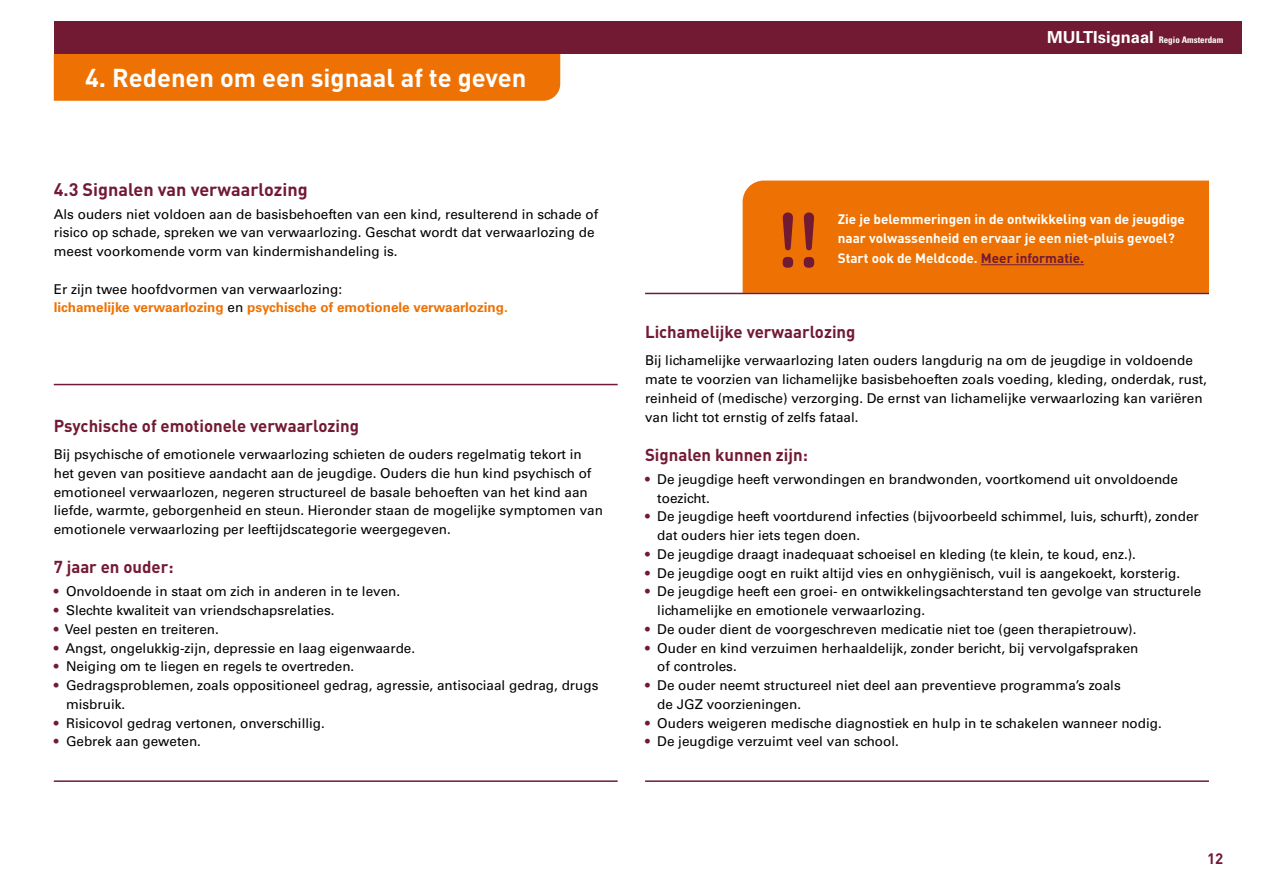
<style>
.page{position:relative;width:1263px;height:893px;background:#fff}
.page>*{position:absolute;margin:0;border:0;box-sizing:border-box;transform-origin:0 0}
.t1{font:700 25.5px "DIN";color:#fff}
.t2{font:700 18px "DIN";color:#721a34}
.t3{font:700 17.1px "DIN";color:#721a34}
.t4{font:700 15px "DIN";color:#721a34}
.t5{font:13.5px/18.8px "Univers";color:#000}
.Intro_Wit{font:700 13.5px/19.5px "DIN";color:#fff}
.t6{font:700 13.5px "Univers";color:#ee7203}
.t7{font:700 condensed 9px "Univers";color:#fff}
.s1{font-weight:400;color:#000}
.s2{color:#721a34}
.s3{font-stretch:normal;font-size:16.5px}
</style>
<div class="page">
<div style="left:54px;top:21px;width:1188px;height:33px;background:#721a34"></div>
<div style="left:54px;top:54px;width:506px;height:47px;background:#ee7203"></div>
<hr style="left:54px;top:780px;width:564px;height:2px;background:#721a34">
<hr style="left:54px;top:384px;width:564px;height:1px;background:#721a34">
<div style="left:743px;top:181px;width:466px;height:112px;background:#ee7203"></div>
<hr style="left:981px;top:264px;width:103px;height:1px;background:#721a34">
<svg style="left:783px;top:212px;width:10px;height:56px"></svg>
<svg style="left:804px;top:212px;width:10px;height:56px"></svg>
<hr style="left:645px;top:780px;width:564px;height:2px;background:#721a34">
<hr style="left:645px;top:293px;width:564px;height:1px;background:#721a34">
<h1 class="t1" style="left:85px;top:61px;width:443px">4. Redenen om een signaal af te geven</h1>
<p class="t2" style="left:54px;top:177px;width:255px">4.3 Signalen van verwaarlozing</p>
<p class="t5" style="left:54px;top:204px;width:546px">Als ouders niet voldoen aan de basisbehoeften van een kind, resulterend in schade of risico op schade, spreken we van verwaarlozing. Geschat wordt dat verwaarlozing de meest voorkomende vorm van kindermishandeling is.</p>
<p class="t5" style="left:54px;top:279px;width:290px">Er zijn twee hoofdvormen van verwaarlozing:</p>
<p class="t6" style="left:54px;top:300px;width:455px">lichamelijke verwaarlozing <span class="s1">en</span> psychische of emotionele verwaarlozing.</p>
<p class="t3" style="left:54px;top:415px;width:307px">Psychische of emotionele verwaarlozing</p>
<p class="t5" style="left:54px;top:445px;width:551px">Bij psychische of emotionele verwaarlozing schieten de ouders regelmatig tekort in het geven van positieve aandacht aan de jeugdige. Ouders die hun kind psychisch of emotioneel verwaarlozen, negeren structureel de basale behoeften van het kind aan liefde, warmte, geborgenheid en steun. Hieronder staan de mogelijke symptomen van emotionele verwaarlozing per leeftijdscategorie weergegeven.</p>
<p class="t3" style="left:54px;top:556px;width:121px">7 jaar en ouder:</p>
<p class="t5" style="left:54px;top:582px;width:348px"><span class="s2">•</span> Onvoldoende in staat om zich in anderen in te leven.</p>
<p class="t5" style="left:54px;top:601px;width:282px"><span class="s2">•</span> Slechte kwaliteit van vriendschapsrelaties.</p>
<p class="t5" style="left:54px;top:620px;width:167px"><span class="s2">•</span> Veel pesten en treiteren.</p>
<p class="t5" style="left:54px;top:638px;width:363px"><span class="s2">•</span> Angst, ongelukkig-zijn, depressie en laag eigenwaarde.</p>
<p class="t5" style="left:54px;top:657px;width:302px"><span class="s2">•</span> Neiging om te liegen en regels te overtreden.</p>
<p class="t5" style="left:66px;top:676px;width:534px;text-indent:-12px"><span class="s2">•</span> Gedragsproblemen, zoals oppositioneel gedrag, agressie, antisociaal gedrag, drugs misbruik.</p>
<p class="t5" style="left:54px;top:713px;width:273px"><span class="s2">•</span> Risicovol gedrag vertonen, onverschillig.</p>
<p class="t5" style="left:54px;top:732px;width:149px"><span class="s2">•</span> Gebrek aan geweten.</p>
<p class="t7" style="left:1047px;top:34px;width:178px"><span class="s3">MULTIsignaal</span> Regio Amsterdam</p>
<p class="Intro_Wit" style="left:838px;top:209px;width:349px">Zie je belemmeringen in de ontwikkeling van de jeugdige naar volwassenheid en ervaar je een niet-pluis gevoel?<br>Start ook de Meldcode. <span class="s2">Meer informatie.</span></p>
<p class="t3" style="left:645px;top:321px;width:212px">Lichamelijke verwaarlozing</p>
<p class="t5" style="left:645px;top:351px;width:563px">Bij lichamelijke verwaarlozing laten ouders langdurig na om de jeugdige in voldoende mate te voorzien van lichamelijke basisbehoeften zoals voeding, kleding, onderdak, rust, reinheid of (medische) verzorging. De ernst van lichamelijke verwaarlozing kan variëren van licht tot ernstig of zelfs fataal.</p>
<p class="t3" style="left:645px;top:444px;width:164px">Signalen kunnen zijn:</p>
<p class="t5" style="left:657px;top:470px;width:522px;text-indent:-12px"><span class="s2">•</span> De jeugdige heeft verwondingen en brandwonden, voortkomend uit onvoldoende toezicht.</p>
<p class="t5" style="left:657px;top:507px;width:543px;text-indent:-12px"><span class="s2">•</span> De jeugdige heeft voortdurend infecties (bijvoorbeeld schimmel, luis, schurft), zonder dat ouders hier iets tegen doen.</p>
<p class="t5" style="left:645px;top:545px;width:492px"><span class="s2">•</span> De jeugdige draagt inadequaat schoeisel en kleding (te klein, te koud, enz.).</p>
<p class="t5" style="left:645px;top:563px;width:537px"><span class="s2">•</span> De jeugdige oogt en ruikt altijd vies en onhygiënisch, vuil is aangekoekt, korsterig.</p>
<p class="t5" style="left:657px;top:582px;width:545px;text-indent:-12px"><span class="s2">•</span> De jeugdige heeft een groei- en ontwikkelingsachterstand ten gevolge van structurele lichamelijke en emotionele verwaarlozing.</p>
<p class="t5" style="left:645px;top:620px;width:493px"><span class="s2">•</span> De ouder dient de voorgeschreven medicatie niet toe (geen therapietrouw).</p>
<p class="t5" style="left:657px;top:638px;width:483px;text-indent:-12px"><span class="s2">•</span> Ouder en kind verzuimen herhaaldelijk, zonder bericht, bij vervolgafspraken of controles.</p>
<p class="t5" style="left:657px;top:676px;width:465px;text-indent:-12px"><span class="s2">•</span> De ouder neemt structureel niet deel aan preventieve programma’s zoals de JGZ voorzieningen.</p>
<p class="t5" style="left:645px;top:713px;width:518px"><span class="s2">•</span> Ouders weigeren medische diagnostiek en hulp in te schakelen wanneer nodig.</p>
<p class="t5" style="left:645px;top:732px;width:255px"><span class="s2">•</span> De jeugdige verzuimt veel van school.</p>
<p class="t4" style="left:1207px;top:848px;width:18px">12</p>
</div>
